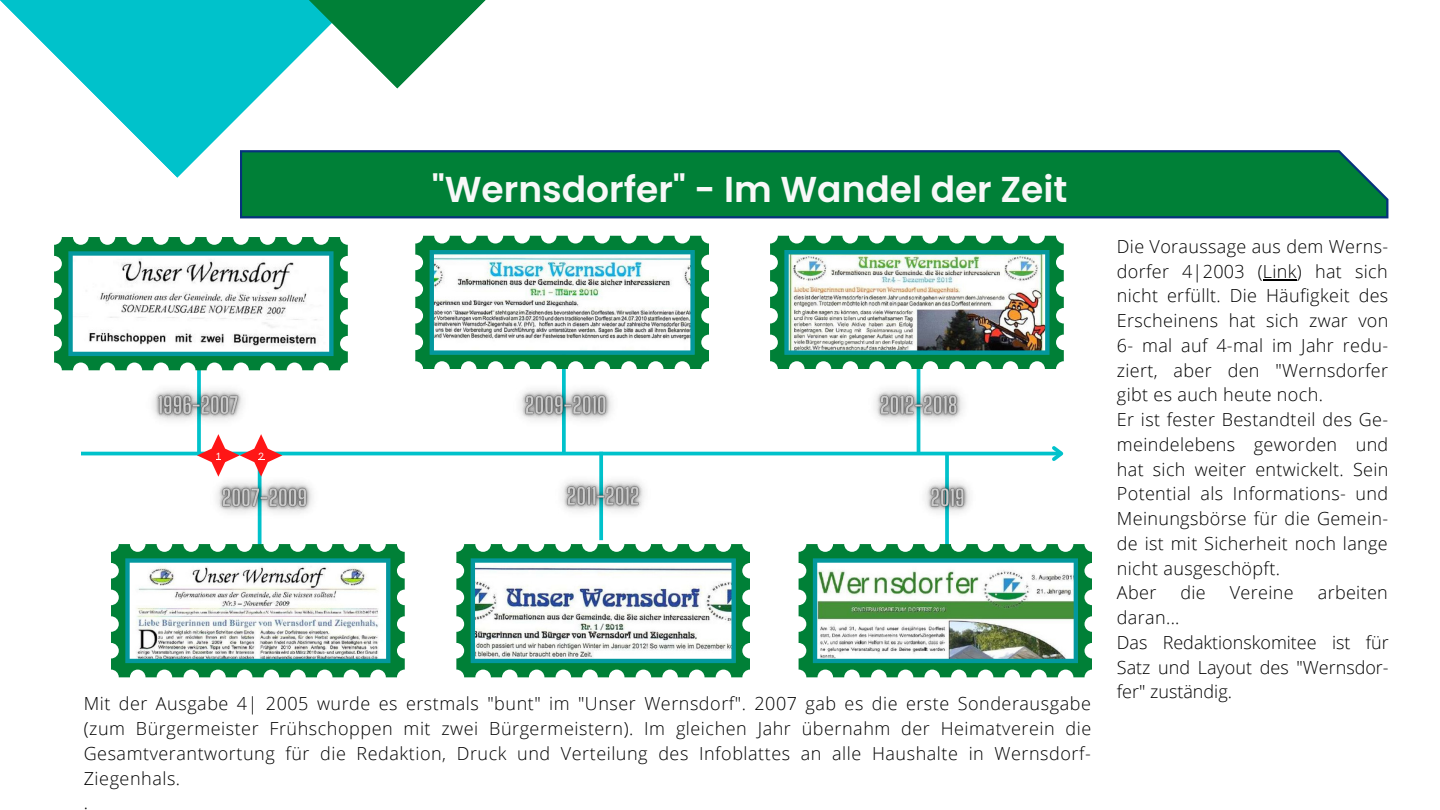
<style>
.page{position:relative;width:1440px;height:810px;background:#fff}
.page>*{position:absolute;margin:0;border:0;box-sizing:border-box;transform-origin:0 0}
.t1{font:600 36px "Poppins";color:#f8f8f8}
.t2{font:300 18px/24.8px "Open Sans";letter-spacing:.02em;color:#000}
.t3{font:300 18px/24.8px "Open Sans";color:#000}
.t4{font:10px "Inter";color:#fff}
</style>
<div class="page">
<svg style="left:240px;top:150px;width:1148px;height:68px;background:#047d3e"></svg>
<svg style="left:0;top:0;width:368px;height:178px;fill:#00c2cb"></svg>
<svg style="left:296px;top:0;width:190px;height:89px"></svg>
<hr style="left:81px;top:452px;width:980px;height:3px;background:#00c2cb">
<svg style="left:1049px;top:446px;width:15px;height:15px"></svg>
<svg style="left:258px;top:535px;width:4px;height:9px"></svg>
<svg style="left:562px;top:443px;width:4px;height:9px"></svg>
<svg style="left:599px;top:455px;width:4px;height:85px"></svg>
<svg style="left:945px;top:455px;width:4px;height:89px"></svg>
<hr style="left:917px;top:340px;width:3px;height:114px;background:#00c2cb">
<img style="left:799px;top:544px;width:293px;height:133px">
<svg style="left:456px;top:544px;width:294px;height:133px"></svg>
<svg style="left:111px;top:544px;width:294px;height:133px"></svg>
<svg style="left:54px;top:237px;width:294px;height:133px"></svg>
<svg style="left:415px;top:236px;width:294px;height:133px"></svg>
<img style="left:770px;top:236px;width:294px;height:133px">
<img style="left:132px;top:367px;width:132px;height:67px">
<img style="left:216px;top:477px;width:97px;height:58px">
<img style="left:500px;top:367px;width:132px;height:76px">
<img style="left:562px;top:458px;width:83px;height:76px">
<img style="left:925px;top:459px;width:45px;height:76px">
<img style="left:855px;top:367px;width:127px;height:76px">
<svg style="left:197px;top:434px;width:85px;height:43px"></svg>
<hr style="left:1263px;top:279px;width:34px;height:2px;background:#000">
<p class="t4" style="left:216px;top:451px;width:6px">1</p>
<p class="t4" style="left:258px;top:451px;width:8px">2</p>
<h1 class="t1" style="left:432px;top:164px;width:637px">"Wernsdorfer" - Im Wandel der Zeit</h1>
<p class="t2" style="left:84px;top:691px;width:1009px">Mit der Ausgabe 4| 2005 wurde es erstmals "bunt" im "Unser Wernsdorf". 2007 gab es die erste Sonderausgabe (zum Bürgermeister Frühschoppen mit zwei Bürgermeistern). Im gleichen Jahr übernahm der Heimatverein die Gesamtverantwortung für die Redaktion, Druck und Verteilung des Infoblattes an alle Haushalte in Wernsdorf-Ziegenhals.<br>.</p>
<p class="t2" style="left:1117px;top:233px;width:273px">Die Voraussage aus dem Werns&shy;dorfer 4|2003 (Link) hat sich nicht erfüllt. Die Häufigkeit des<br>Erscheinens hat sich zwar von<br>6- mal auf 4-mal im Jahr redu&shy;ziert, aber den "Wernsdorfer gibt es auch heute noch.<br>Er ist fester Bestandteil des Ge&shy;meindelebens geworden und hat sich weiter entwickelt. Sein<br>Potential als Informations- und<br>Meinungsbörse für die Gemein&shy;de ist mit Sicherheit noch lange nicht ausgeschöpft.<br>Aber</p>
<p class="t2" style="left:1180px;top:580px;width:27px">die</p>
<p class="t2" style="left:1230px;top:580px;width:65px">Vereine</p>
<p class="t2" style="left:1318px;top:580px;width:72px">arbeiten</p>
<p class="t3" style="left:1117px;top:605px;width:273px">daran...<br>Das Redaktionskomitee ist für<br>Satz und Layout des "Wernsdor&shy;fer" zuständig.</p>
</div>
